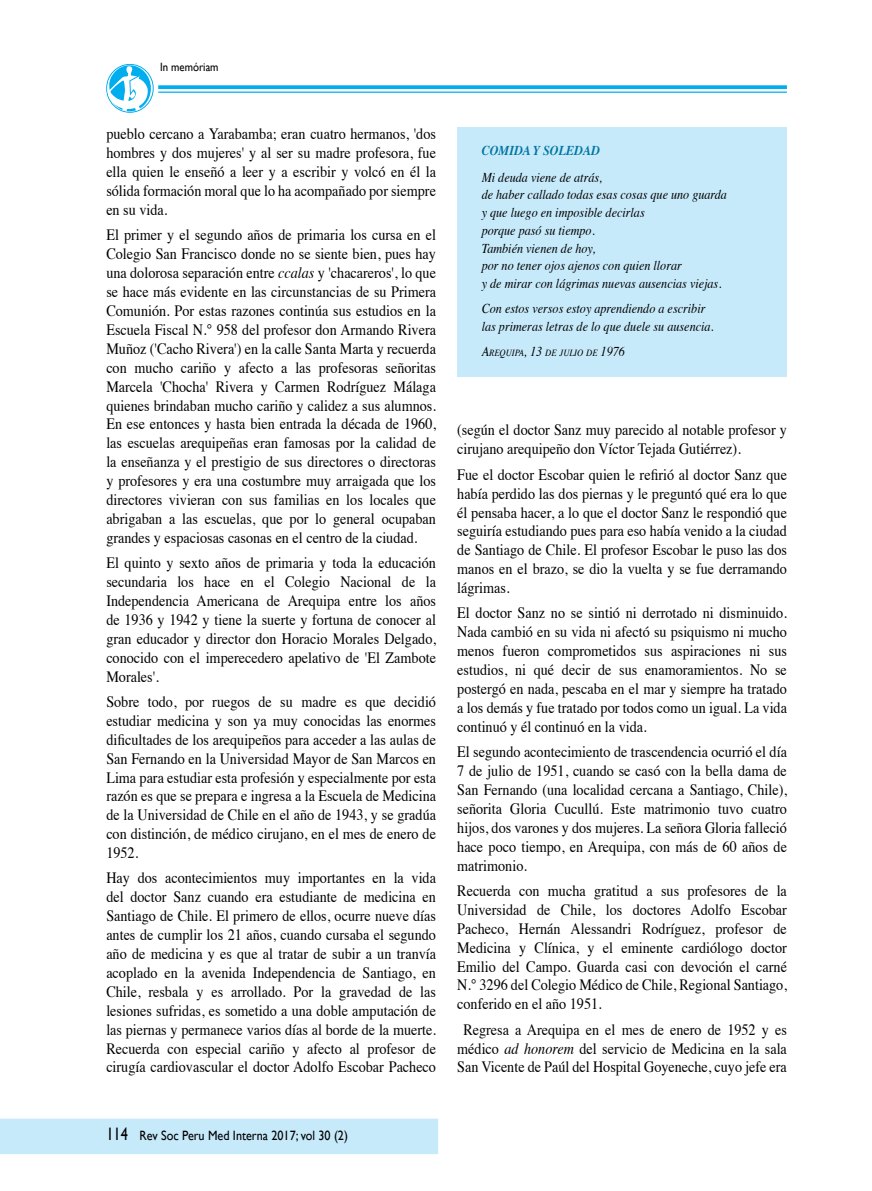
<style>
.page{position:relative;width:872px;height:1191px;background:#fff}
.page>*{position:absolute;margin:0;border:0;box-sizing:border-box;transform-origin:0 0}
.t1{font:15.75px/18.9px "Times";color:#000;text-align:justify;scale:.9 1}
.t2{font:italic 13.5px/17.7px "Times";color:#000;scale:.9 1}
.t3{font:13.5px "Gill Sans";color:#000;scale:.9 1}
.t4{font:italic 700 13.5px "Times";color:#0076a3;scale:.9 1}
.t5{font:12px "Gill Sans";color:#000;scale:.9 1}
.t6{font:italic 9.45px "Times";color:#000;scale:.9 1}
.s1{font-style:italic}
.s2{font-size:18px}
.s3{font-size:13.5px}
</style>
<div class="page">
<div style="left:0;top:1118px;width:438px;height:36px;background:#c7eafb"></div>
<svg style="left:108px;top:65px;width:43px;height:46px"></svg>
<div style="left:106px;top:64px;width:47px;height:49px;border:1px solid #00aeef;border-radius:50%"></div>
<svg style="left:107px;top:66px;width:41px;height:45px"></svg>
<svg style="left:158px;top:85px;width:629px;height:4px;background:#13b4f0"></svg>
<hr style="left:158px;top:92px;width:629px;height:1px;background:#00aeef">
<div style="left:457px;top:128px;width:330px;height:249px;background:#c7eafb"></div>
<p class="t5" style="left:160px;top:60px;width:66px">In memóriam</p>
<p class="t1" style="left:106px;top:123px;width:368px">pueblo cercano a Yarabamba; eran cuatro hermanos, 'dos hombres y dos mujeres' y al ser su madre profesora, fue ella quien le enseñó a leer y a escribir y volcó en él la sólida formación moral que lo ha acompañado por siempre en su vida.</p>
<p class="t1" style="left:106px;top:224px;width:368px">El primer y el segundo años de primaria los cursa en el Colegio San Francisco donde no se siente bien, pues hay una dolorosa separación entre <span class="s1">ccalas</span> y 'chacareros', lo que se hace más evidente en las circunstancias de su Primera Comunión. Por estas razones continúa sus estudios en la Escuela Fiscal N.° 958 del profesor don Armando Rivera Muñoz ('Cacho Rivera') en la calle Santa Marta y recuerda con mucho cariño y afecto a las profesoras señoritas Marcela 'Chocha' Rivera y Carmen Rodríguez Málaga quienes brindaban mucho cariño y calidez a sus alumnos.<br>En ese entonces y hasta bien entrada la década de 1960, las escuelas arequipeñas eran famosas por la calidad de la enseñanza y el prestigio de sus directores o directoras y profesores y era una costumbre muy arraigada que los directores vivieran con sus familias en los locales que abrigaban a las escuelas, que por lo general ocupaban grandes y espaciosas casonas en el centro de la ciudad.</p>
<p class="t1" style="left:106px;top:552px;width:368px">El quinto y sexto años de primaria y toda la educación secundaria los hace en el Colegio Nacional de la Independencia Americana de Arequipa entre los años de 1936 y 1942 y tiene la suerte y fortuna de conocer al gran educador y director don Horacio Morales Delgado, conocido con el imperecedero apelativo de 'El Zambote Morales'.</p>
<p class="t1" style="left:106px;top:691px;width:368px">Sobre todo, por ruegos de su madre es que decidió estudiar medicina y son ya muy conocidas las enormes dificultades de los arequipeños para acceder a las aulas de San Fernando en la Universidad Mayor de San Marcos en Lima para estudiar esta profesión y especialmente por esta razón es que se prepara e ingresa a la Escuela de Medicina de la Universidad de Chile en el año de 1943, y se gradúa con distinción, de médico cirujano, en el mes de enero de 1952.</p>
<p class="t1" style="left:106px;top:867px;width:368px">Hay dos acontecimientos muy importantes en la vida del doctor Sanz cuando era estudiante de medicina en Santiago de Chile. El primero de ellos, ocurre nueve días antes de cumplir los 21 años, cuando cursaba el segundo año de medicina y es que al tratar de subir a un tranvía acoplado en la avenida Independencia de Santiago, en Chile, resbala y es arrollado. Por la gravedad de las lesiones sufridas, es sometido a una doble amputación de las piernas y permanece varios días al borde de la muerte.<br>Recuerda con especial cariño y afecto al profesor de cirugía cardiovascular el doctor Adolfo Escobar Pacheco</p>
<p class="t3" style="left:106px;top:1127px;width:270px"><span class="s2">114</span> Rev Soc Peru Med Interna 2017; vol 30 (2)</p>
<p class="t4" style="left:482px;top:138px;width:133px">COMIDA Y SOLEDAD</p>
<p class="t2" style="left:482px;top:168px;width:274px">Mi deuda viene de atrás,<br>de haber callado todas esas cosas que uno guarda y que luego en imposible decirlas<br>porque pasó su tiempo.<br>También vienen de hoy,<br>por no tener ojos ajenos con quien llorar<br>y de mirar con lágrimas nuevas ausencias viejas.</p>
<p class="t2" style="left:482px;top:299px;width:259px">Con estos versos estoy aprendiendo a escribir las primeras letras de lo que duele su ausencia.</p>
<p class="t6" style="left:482px;top:345px;width:161px"><span class="s3">A</span>REQUIPA<span class="s3">, 13</span> DE JULIO DE <span class="s3">1976</span></p>
<p class="t1" style="left:457px;top:419px;width:368px">(según el doctor Sanz muy parecido al notable profesor y cirujano arequipeño don Víctor Tejada Gutiérrez).</p>
<p class="t1" style="left:457px;top:463px;width:368px">Fue el doctor Escobar quien le refirió al doctor Sanz que había perdido las dos piernas y le preguntó qué era lo que él pensaba hacer, a lo que el doctor Sanz le respondió que seguiría estudiando pues para eso había venido a la ciudad de Santiago de Chile. El profesor Escobar le puso las dos manos en el brazo, se dio la vuelta y se fue derramando lágrimas.</p>
<p class="t1" style="left:457px;top:602px;width:368px">El doctor Sanz no se sintió ni derrotado ni disminuido.<br>Nada cambió en su vida ni afectó su psiquismo ni mucho menos fueron comprometidos sus aspiraciones ni sus estudios, ni qué decir de sus enamoramientos. No se postergó en nada, pescaba en el mar y siempre ha tratado a los demás y fue tratado por todos como un igual. La vida continuó y él continuó en la vida.</p>
<p class="t1" style="left:457px;top:741px;width:368px">El segundo acontecimiento de trascendencia ocurrió el día 7 de julio de 1951, cuando se casó con la bella dama de San Fernando (una localidad cercana a Santiago, Chile), señorita Gloria Cucullú. Este matrimonio tuvo cuatro hijos, dos varones y dos mujeres. La señora Gloria falleció hace poco tiempo, en Arequipa, con más de 60 años de matrimonio.</p>
<p class="t1" style="left:457px;top:879px;width:368px">Recuerda con mucha gratitud a sus profesores de la Universidad de Chile, los doctores Adolfo Escobar Pacheco, Hernán Alessandri Rodríguez, profesor de Medicina y Clínica, y el eminente cardiólogo doctor Emilio del Campo. Guarda casi con devoción el carné N.° 3296 del Colegio Médico de Chile, Regional Santiago, conferido en el año 1951.</p>
<p class="t1" style="left:457px;top:1018px;width:368px;text-align:center">Regresa a Arequipa en el mes de enero de 1952 y es médico <span class="s1">ad honorem</span> del servicio de Medicina en la sala<br>San Vicente de Paúl del Hospital Goyeneche, cuyo jefe era</p>
</div>
